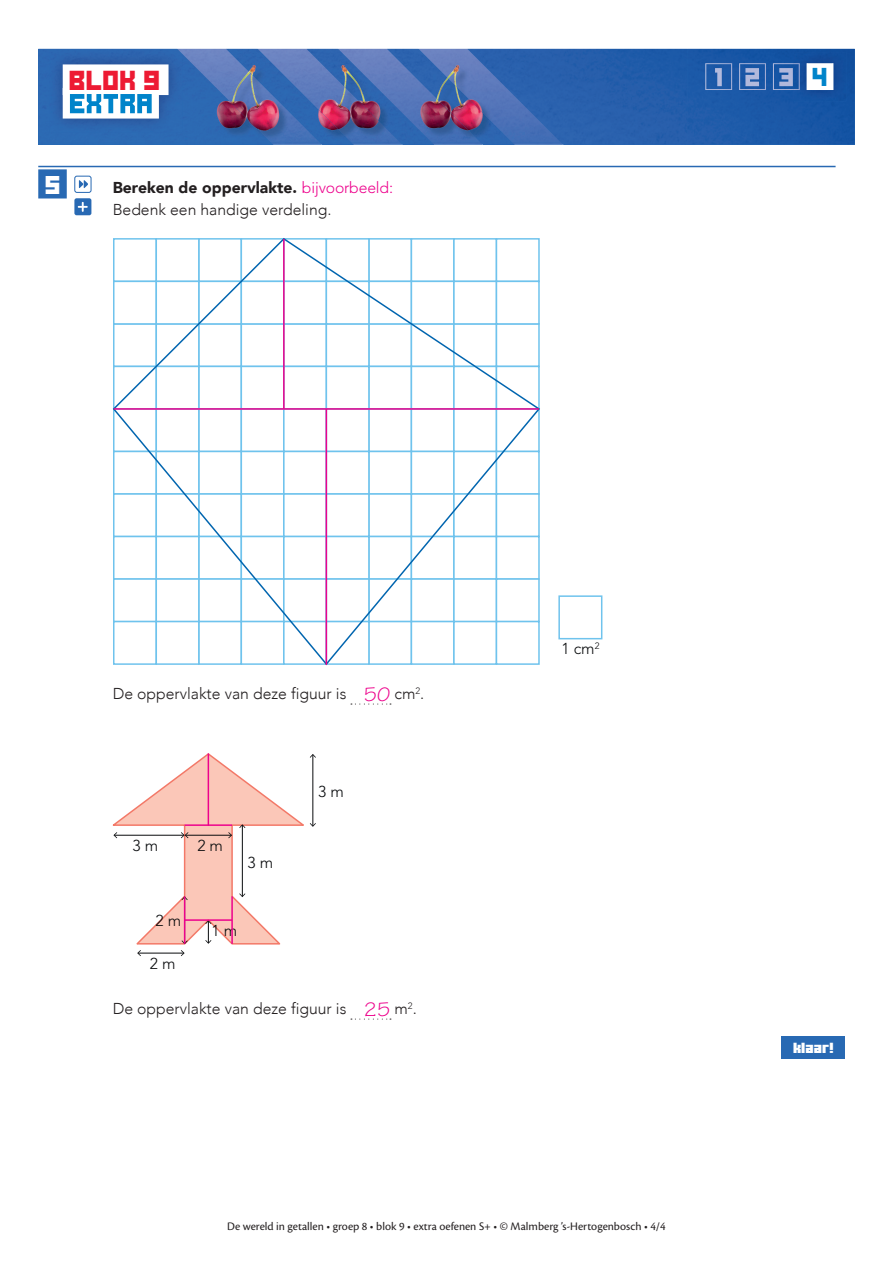
<style>
.page{position:relative;width:893px;height:1263px;background:#fff}
.page>*{position:absolute;margin:0;border:0;box-sizing:border-box;transform-origin:0 0}
.t1{font:19.2px "Ode to Idle Gaming";color:#ed1a33}
.t2{font:18.15px "Ode to Idle Gaming";color:#0084ca}
.t3{font:18px "Ode to Idle Gaming";color:#fff}
.t4{font:300 15.75px/22.5px "Avenir";color:#231f20}
.t5{font:300 15.75px "Avenir LT Std";color:#090b0d}
.t6{font:12px "Cronos Pro";color:#231f20}
.t7{font:10.5px "Minercraftory";letter-spacing:.01em;color:#fff}
.s1{font-weight:900}
.s2{font-family:"Avenir LT Std";color:#ed028c}
.s3{font-family:"Tekton Pro";font-weight:400;font-size:21px;color:#ed028c}
</style>
<div class="page">
<img style="left:38px;top:49px;width:817px;height:96px">
<img style="left:39px;top:49px;width:648px;height:93px">
<img style="left:49px;top:51px;width:113px;height:81px">
<svg style="left:162px;top:48px;width:409px;height:97px;background:#4e68a9"></svg>
<div style="left:63px;top:64px;width:106px;height:31px;background:#fff"></div>
<div style="left:63px;top:88px;width:96px;height:31px;background:#fff"></div>
<svg style="left:70px;top:94px;width:82px;height:19px"></svg>
<hr style="left:38px;top:166px;width:798px;height:1px;background:#2869b3">
<div style="left:38px;top:169px;width:29px;height:29px;background:#2869b3"></div>
<div style="left:558px;top:595px;width:44px;height:44px;border:2px solid #6fc3ed"></div>
<svg style="left:113px;top:238px;width:427px;height:427px"></svg>
<hr style="left:283px;top:239px;width:2px;height:170px;background:#ed028c">
<hr style="left:114px;top:408px;width:425px;height:2px;background:#ed028c">
<hr style="left:326px;top:409px;width:1px;height:256px;background:#ed028c">
<svg style="left:351px;top:704px;width:40px;height:1px"></svg>
<svg style="left:113px;top:753px;width:203px;height:203px"></svg>
<hr style="left:208px;top:754px;width:1px;height:71px;background:#ed028c">
<hr style="left:185px;top:824px;width:47px;height:2px;background:#ed028c">
<hr style="left:184px;top:896px;width:1px;height:48px;background:#ed028c">
<hr style="left:231px;top:896px;width:2px;height:48px;background:#ed028c">
<hr style="left:185px;top:919px;width:47px;height:2px;background:#ed028c">
<svg style="left:351px;top:1019px;width:40px;height:1px"></svg>
<div style="left:74px;top:198px;width:17px;height:17px;background:#2869b3;border-radius:2px"></div>
<svg style="left:78px;top:202px;width:10px;height:10px"></svg>
<div style="left:74px;top:176px;width:17px;height:17px;border:1px solid #2869b3;border-radius:2px"></div>
<svg style="left:79px;top:180px;width:9px;height:8px"></svg>
<div style="left:781px;top:1037px;width:64px;height:22px;background:#2869b3"></div>
<img style="left:739px;top:63px;width:27px;height:27px">
<img style="left:745px;top:68px;width:14px;height:18px">
<img style="left:773px;top:63px;width:21px;height:27px">
<img style="left:779px;top:68px;width:14px;height:18px">
<img style="left:705px;top:63px;width:27px;height:27px">
<img style="left:715px;top:68px;width:7px;height:18px">
<img style="left:794px;top:52px;width:52px;height:49px">
<div style="left:807px;top:64px;width:26px;height:26px;background:#fff"></div>
<div style="left:807px;top:63px;width:26px;height:27px;border:1px solid #fff"></div>
<p class="t1" style="left:70px;top:72px;width:93px">Blok 9</p>
<p class="t3" style="left:46px;top:177px;width:17px">5</p>
<p class="t4" style="left:113px;top:176px;width:282px"><span class="s1">Bereken de oppervlakte.</span> <span class="s2">bijvoorbeeld:<br></span>Bedenk een handige verdeling.</p>
<p class="t2" style="left:813px;top:69px;width:17px">4</p>
<p class="t4" style="left:113px;top:682px;width:313px">De oppervlakte van deze figuur is <span class="s3">50</span> cm<sup>2</sup>.</p>
<p class="t5" style="left:132px;top:836px;width:27px">3 m</p>
<p class="t5" style="left:197px;top:836px;width:27px">2 m</p>
<p class="t5" style="left:248px;top:853px;width:27px">3 m</p>
<p class="t5" style="left:155px;top:911px;width:27px">2 m</p>
<p class="t5" style="left:150px;top:954px;width:27px">2 m</p>
<p class="t5" style="left:212px;top:921px;width:27px">1 m</p>
<p class="t5" style="left:318px;top:782px;width:27px">3 m</p>
<p class="t4" style="left:113px;top:997px;width:306px">De oppervlakte van deze figuur is <span class="s3">25</span> m<sup>2</sup>.</p>
<p class="t5" style="left:561px;top:639px;width:40px">1 cm<sup>2</sup></p>
<p class="t6" style="left:227px;top:1219px;width:440px">De wereld in getallen • groep 8 • blok 9 • extra oefenen S+ • © Malmberg ’s-Hertogenbosch • 4/4</p>
<p class="t7" style="left:793px;top:1040px;width:42px">klaar!</p>
</div>
